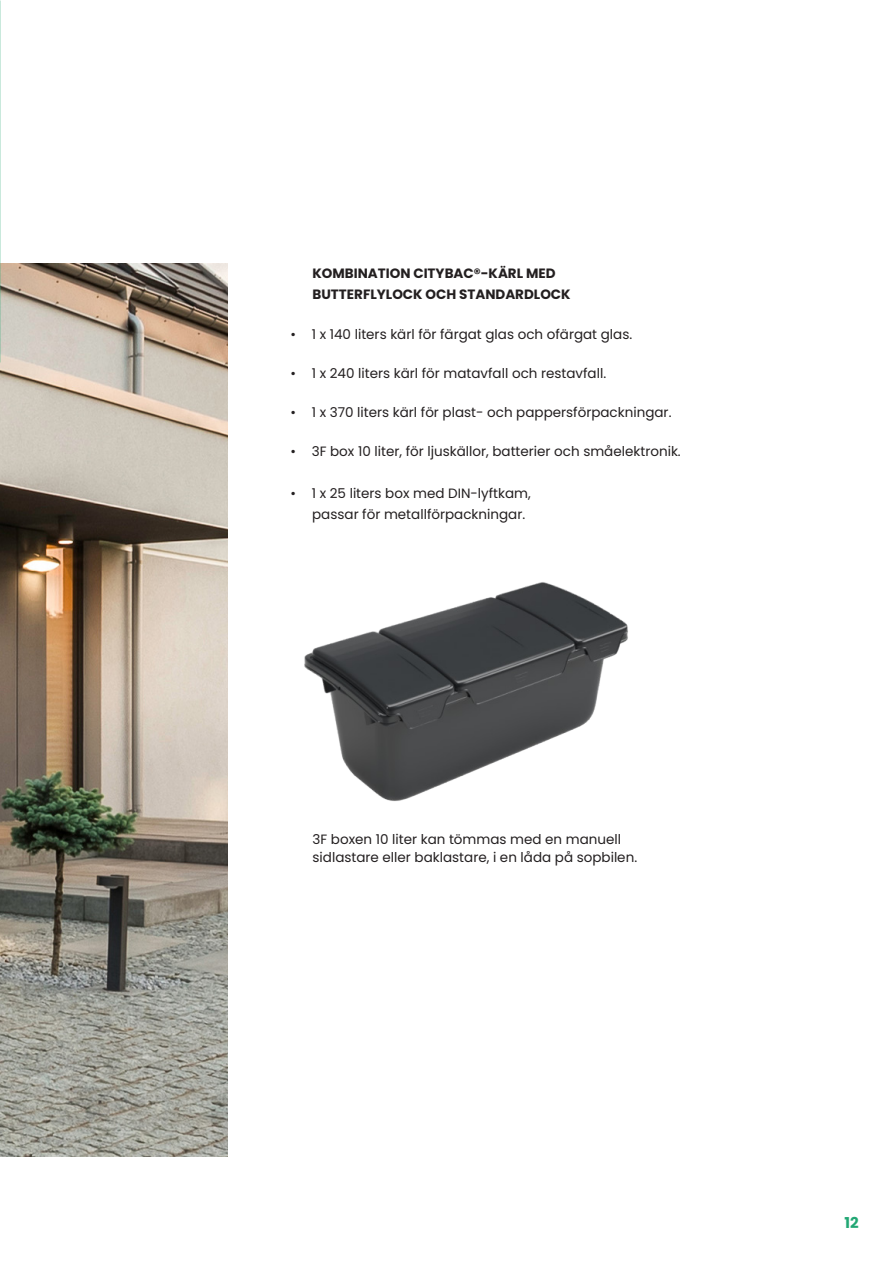
<style>
.page{position:relative;width:893px;height:1263px;background:#fff}
.page>*{position:absolute;margin:0;border:0;box-sizing:border-box;transform-origin:0 0}
.t1{font:700 15px "Poppins";color:#21a774}
.Poppins_11{font:13.5px/21px "Poppins";color:#231f20}
.Poppins_9{font:13.5px "Poppins";color:#231f20}
.t2{font:700 13.5px/21px "Poppins";color:#231f20}
</style>
<div class="page">
<img style="left:0;top:264px;width:227px;height:893px">
<img style="left:304px;top:582px;width:324px;height:219px">
<p class="t2" style="left:312px;top:263px;width:260px">KOMBINATION CITYBAC®-KÄRL MED<br>BUTTERFLYLOCK OCH STANDARDLOCK</p>
<p class="Poppins_11" style="left:291px;top:324px;width:343px">• 1 x 140 liters kärl för färgat glas och ofärgat glas.</p>
<p class="Poppins_11" style="left:291px;top:363px;width:317px">• 1 x 240 liters kärl för matavfall och restavfall.</p>
<p class="Poppins_11" style="left:291px;top:402px;width:382px">• 1 x 370 liters kärl för plast- och pappersförpackningar.</p>
<p class="Poppins_11" style="left:291px;top:441px;width:392px">• 3F box 10 liter, för ljuskällor, batterier och småelektronik.</p>
<p class="Poppins_11" style="left:312px;top:483px;width:220px;text-indent:-22px">• 1 x 25 liters box med DIN-lyftkam, passar för metallförpackningar.</p>
<p class="Poppins_9" style="left:313px;top:832px;width:310px">3F boxen 10 liter kan tömmas med en manuell</p>
<p class="Poppins_9" style="left:313px;top:850px;width:326px">sidlastare eller baklastare, i en låda på sopbilen.</p>
<p class="t1" style="left:844px;top:1214px;width:16px">12</p>
</div>
